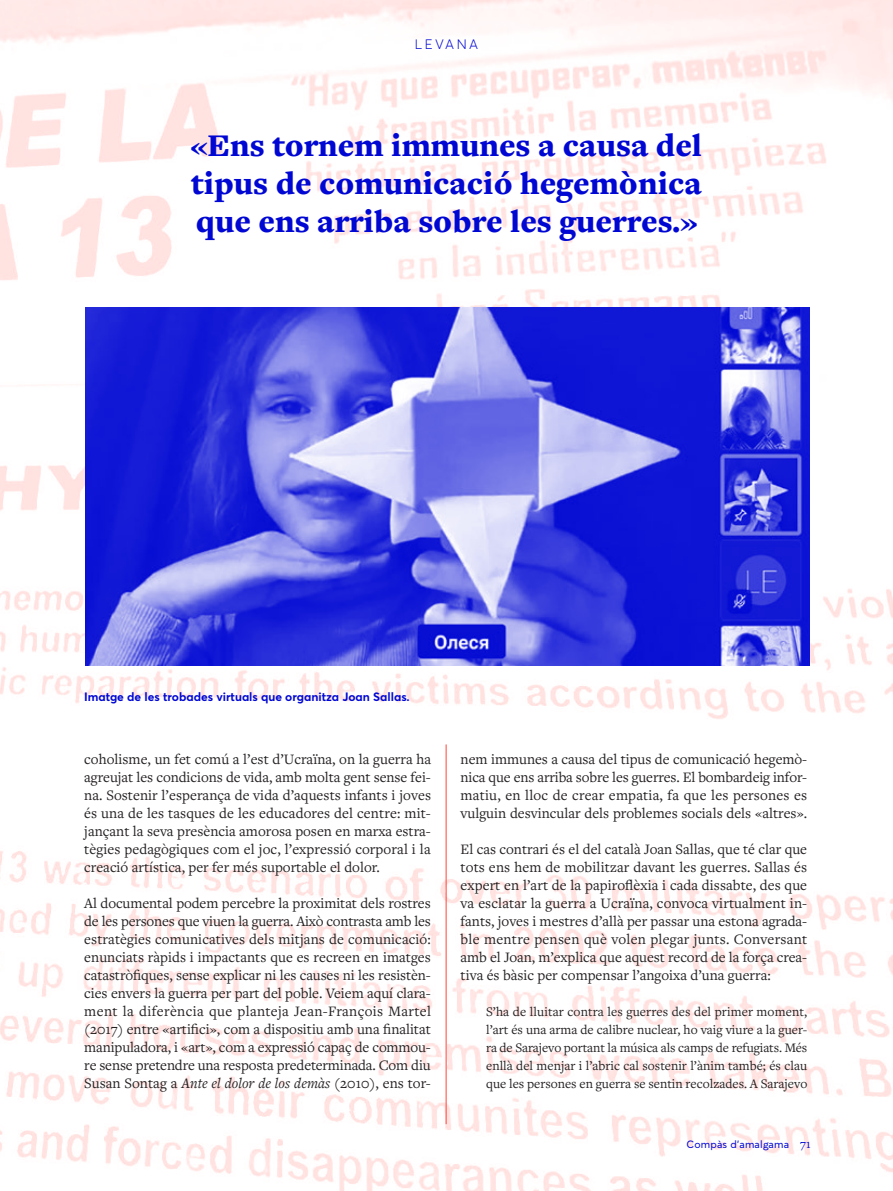
<style>
.page{position:relative;width:893px;height:1191px;background:#fff}
.page>*{position:absolute;margin:0;border:0;box-sizing:border-box;transform-origin:0 0}
.DESTACAT{font:900 32.85px/38.1px "Freight Text Pro";color:#0007d2;text-align:justify}
.TEXT_GENERAL_ARTICLE{font:15px/18px "Freight Text Pro";color:#231f20;text-align:justify}
.TEXT_GENERAL_-_ENTRA{font:13.5px/18px "Freight Text Pro";color:#231f20;text-align:justify}
.t1{font:300 13.5px "Averta";letter-spacing:.18em;color:#0007d2}
.Peu_d_imatge_1{font:700 12px "Averta";color:#0007d2}
.TEXT_GENERAL{font:10.5px "Averta";letter-spacing:.02em;color:#0007d2}
.s1{font-style:italic}
.s2{font-family:"Freight Text Pro";font-size:12.75px}
</style>
<div class="page">
<img style="left:0;top:0;width:893px;height:1191px">
<hr style="left:446px;top:744px;width:1px;height:380px;background:#ff4438">
<img style="left:85px;top:307px;width:725px;height:359px">
<p class="t1" style="left:415px;top:36px;width:65px">LEVANA</p>
<p class="DESTACAT" style="left:191px;top:125px;width:513px">«Ens tornem immunes a causa del tipus de comunicació hegemònica que ens arriba sobre les guerres.»</p>
<p class="Peu_d_imatge_1" style="left:84px;top:689px;width:327px">Imatge de les trobades virtuals que organitza Joan Sallas.</p>
<p class="TEXT_GENERAL_ARTICLE" style="left:84px;top:749px;width:348px">coholisme, un fet comú a l’est d’Ucraïna, on la guerra ha agreujat les condicions de vida, amb molta gent sense fei&shy;na. Sostenir l’esperança de vida d’aquests infants i joves és una de les tasques de les educadores del centre: mit&shy;jançant la seva presència amorosa posen en marxa estra&shy;tègies pedagògiques com el joc, l’expressió corporal i la creació artística, per fer més suportable el dolor.</p>
<p class="TEXT_GENERAL_ARTICLE" style="left:84px;top:893px;width:348px">Al documental podem percebre la proximitat dels rostres de les persones que viuen la guerra. Això contrasta amb les estratègies comunicatives dels mitjans de comunicació: enunciats ràpids i impactants que es recreen en imatges catastròfiques, sense explicar ni les causes ni les resistèn&shy;cies envers la guerra per part del poble. Veiem aquí clara&shy;ment la diferència que planteja Jean-François Martel (2017) entre «artifici», com a dispositiu amb una finalitat manipuladora, i «art», com a expressió capaç de commou&shy;re sense pretendre una resposta predeterminada. Com diu Susan Sontag a <span class="s1">Ante el dolor de los demàs</span> (2010), ens tor-</p>
<p class="TEXT_GENERAL_ARTICLE" style="left:461px;top:749px;width:348px">nem immunes a causa del tipus de comunicació hegemò&shy;nica que ens arriba sobre les guerres. El bombardeig infor&shy;matiu, en lloc de crear empatia, fa que les persones es vulguin desvincular dels problemes socials dels «altres».</p>
<p class="TEXT_GENERAL_ARTICLE" style="left:461px;top:839px;width:348px">El cas contrari és el del català Joan Sallas, que té clar que tots ens hem de mobilitzar davant les guerres. Sallas és expert en l’art de la papiroflèxia i cada dissabte, des que va esclatar la guerra a Ucraïna, convoca virtualment in&shy;fants, joves i mestres d’allà per passar una estona agrada&shy;ble mentre pensen què volen plegar junts. Conversant amb el Joan, m’explica que aquest record de la força crea&shy;tiva és bàsic per compensar l’angoixa d’una guerra:</p>
<p class="TEXT_GENERAL_-_ENTRA" style="left:486px;top:1002px;width:323px">S’ha de lluitar contra les guerres des del primer moment, l’art és una arma de calibre nuclear, ho vaig viure a la guer&shy;ra de Sarajevo portant la música als camps de refugiats. Més enllà del menjar i l’abric cal sostenir l’ànim també; és clau que les persones en guerra se sentin recolzades. A Sarajevo</p>
<p class="TEXT_GENERAL" style="left:687px;top:1137px;width:126px">Compàs d’amalgama <span class="s2">71</span></p>
</div>
